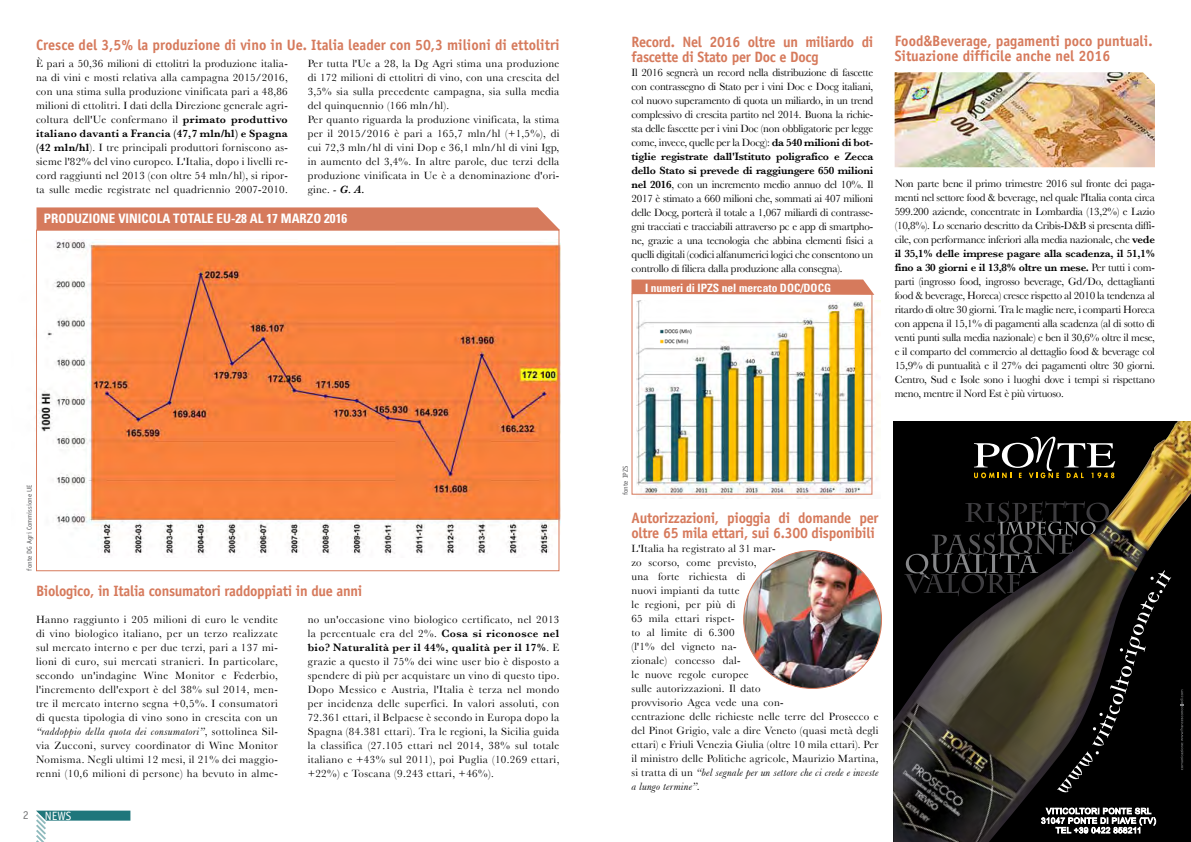
<style>
.page{position:relative;width:1191px;height:842px;background:#fff}
.page>*{position:absolute;margin:0;border:0;box-sizing:border-box;transform-origin:0 0}
.t1{font:700 15px/15px "Officina Sans Std";letter-spacing:-.02em;color:#d67a5c;scale:.95 1}
.t2{font:700 15px/15px "Officina Sans Std";color:#d67a5c;scale:.95 1}
.t3{font:700 condensed 13px "Univers LT Std";color:#fff}
.t4{font:12px "Officina Sans Std";color:#fff}
.t5{font:12px "Officina Sans Std";color:#7b7c7e}
.t6{font:700 condensed 11.5px "Univers LT Std";color:#fff}
.t7{font:11px/14px "Baskerville";letter-spacing:.02em;color:#000;text-align:justify}
.t8{font:7px "Officina Sans Std";color:#58585a}
.s1{font-weight:600;font-style:italic}
.s2{font-weight:600}
.s3{font-style:italic}
</style>
<div class="page">
<svg style="left:36px;top:811px;width:94px;height:31px"></svg>
<img style="left:893px;top:421px;width:298px;height:421px">
<svg style="left:974px;top:436px;width:141px;height:42px;background:#39372e"></svg>
<svg style="left:1180px;top:690px;width:3px;height:80px"></svg>
<svg style="left:904px;top:501px;width:267px;height:292px;background:#302d22"></svg>
<svg style="left:1041px;top:808px;width:115px;height:25px"></svg>
<img style="left:637px;top:300px;width:243px;height:198px">
<img style="left:41px;top:240px;width:519px;height:318px">
<img style="left:743px;top:551px;width:138px;height:137px;border-radius:69px">
<img style="left:894px;top:72px;width:261px;height:95px">
<svg style="left:36px;top:207px;width:524px;height:24px;background:#d88064"></svg>
<div style="left:631px;top:293px;width:241px;height:202px;border:1px solid #d67a5c"></div>
<img style="left:654px;top:324px;width:42px;height:24px">
<svg style="left:631px;top:279px;width:243px;height:16px;background:#d9866b"></svg>
<h1 class="t2" style="left:36px;top:38px;width:552px">Cresce del 3,5% la produzione di vino in Ue. Italia leader con 50,3 milioni di ettolitri</h1>
<p class="t7" style="left:308px;top:57px;width:253px;text-align:left">Per tutta l'Ue a 28, la Dg Agri stima una produzione di 172 milioni di ettolitri di vino, con una crescita del 3,5% sia sulla precedente campagna, sia sulla media del quinquennio (166 mln/hl).<br>Per quanto riguarda la produzione vinificata, la stima per il 2015/2016 è pari a 165,7 mln/hl (+1,5%), di cui 72,3 mln/hl di vini Dop e 36,1 mln/hl di vini Igp, in aumento del 3,4%. In altre parole, due terzi della produzione vinificata in Ue è a denominazione d'ori&shy;gine. <span class="s1">- G. A.</span></p>
<p class="t7" style="left:36px;top:56px;width:253px">È pari a 50,36 milioni di ettolitri la produzione italia&shy;na di vini e mosti relativa alla campagna 2015/2016, con una stima sulla produzione vinificata pari a 48,86 milioni di ettolitri. I dati della Direzione generale agri&shy;coltura dell'Ue confermano il <span class="s2">primato produttivo italiano davanti a Francia (47,7 mln/hl) e Spagna (42 mln/hl</span>). I tre principali produttori forniscono as&shy;sieme l'82% del vino europeo. L'Italia, dopo i livelli re&shy;cord raggiunti nel 2013 (con oltre 54 mln/hl), si ripor&shy;ta sulle medie registrate nel quadriennio 2007-2010.</p>
<p class="t3" style="left:44px;top:211px;width:305px">PRODUZIONE VINICOLA TOTALE EU-28 AL 17 MARZO 2016</p>
<p class="t8" style="left:25px;top:570px;width:87px;rotate:-90deg">fonte DG Agri Commissione UE</p>
<h1 class="t1" style="left:36px;top:583px;width:345px">Biologico, in Italia consumatori raddoppiati in due anni</h1>
<p class="t7" style="left:36px;top:612px;width:243px">Hanno raggiunto i 205 milioni di euro le vendite di vino biologico italiano, per un terzo realizzate sul mercato interno e per due terzi, pari a 137 mi&shy;lioni di euro, sui mercati stranieri. In particolare, secondo un'indagine Wine Monitor e Federbio, l'incremento dell'export è del 38% sul 2014, men&shy;tre il mercato interno segna +0,5%. I consumatori di questa tipologia di vino sono in crescita con un <span class="s3">“raddoppio della quota dei consumatori”</span>, sottolinea Sil&shy;via Zucconi, survey coordinator di Wine Monitor Nomisma. Negli ultimi 12 mesi, il 21% dei maggio&shy;renni (10,6 milioni di persone) ha bevuto in alme-</p>
<p class="t7" style="left:308px;top:612px;width:253px">no un'occasione vino biologico certificato, nel 2013 la percentuale era del 2%. <span class="s2">Cosa si riconosce nel bio? Naturalità per il 44%, qualità per il 17%</span>. E grazie a questo il 75% dei wine user bio è disposto a spendere di più per acquistare un vino di questo tipo.<br>Dopo Messico e Austria, l'Italia è terza nel mondo per incidenza delle superfici. In valori assoluti, con 72.361 ettari, il Belpaese è secondo in Europa dopo la Spagna (84.381 ettari). Tra le regioni, la Sicilia guida la classifica (27.105 ettari nel 2014, 38% sul totale italiano e +43% sul 2011), poi Puglia (10.269 ettari, +22%) e Toscana (9.243 ettari, +46%).</p>
<p class="t5" style="left:23px;top:808px;width:7px">2</p>
<p class="t4" style="left:45px;top:809px;width:28px">NEWS</p>
<h1 class="t1" style="left:631px;top:34px;width:256px">Record. Nel 2016 oltre un miliardo di fascette di Stato per Doc e Docg</h1>
<p class="t7" style="left:631px;top:65px;width:243px">Il 2016 segnerà un record nella distribuzione di fascette con contrassegno di Stato per i vini Doc e Docg italiani, col nuovo superamento di quota un miliardo, in un trend complessivo di crescita partito nel 2014. Buona la richie&shy;sta delle fascette per i vini Doc (non obbligatorie per legge come, invece, quelle per la Docg): <span class="s2">da 540 milioni di bot&shy;tiglie registrate dall'Istituto poligrafico e Zecca dello Stato si prevede di raggiungere 650 milioni nel 2016</span>, con un incremento medio annuo del 10%. Il 2017 è stimato a 660 milioni che, sommati ai 407 milioni delle Docg, porterà il totale a 1,067 miliardi di contrasse&shy;gni tracciati e tracciabili attraverso pc e app di smartpho&shy;ne, grazie a una tecnologia che abbina elementi fisici a quelli digitali (codici alfanumerici logici che consentono un controllo di filiera dalla produzione alla consegna).</p>
<p class="t6" style="left:645px;top:281px;width:187px">I NUMERI DI IPZS NEL MERCATO DOC/DOCG</p>
<h1 class="t2" style="left:894px;top:33px;width:273px">Food&amp;Beverage, pagamenti poco puntuali.<br>Situazione difficile anche nel 2016</h1>
<p class="t7" style="left:894px;top:176px;width:262px">Non parte bene il primo trimestre 2016 sul fronte dei paga&shy;menti nel settore food &amp; beverage, nel quale l'Italia conta circa 599.200 aziende, concentrate in Lombardia (13,2%) e Lazio (10,8%). Lo scenario descritto da Cribis-D&amp;B si presenta diffi&shy;cile, con performance inferiori alla media nazionale, che <span class="s2">vede il 35,1% delle imprese pagare alla scadenza, il 51,1% fino a 30 giorni e il 13,8% oltre un mese.</span> Per tutti i com&shy;parti (ingrosso food, ingrosso beverage, Gd/Do, dettaglianti food &amp; beverage, Horeca) cresce rispetto al 2010 la tendenza al ritardo di oltre 30 giorni. Tra le maglie nere, i comparti Horeca con appena il 15,1% di pagamenti alla scadenza (al di sotto di venti punti sulla media nazionale) e ben il 30,6% oltre il mese, e il comparto del commercio al dettaglio food &amp; beverage col 15,9% di puntualità e il 27% dei pagamenti oltre 30 giorni.<br>Centro, Sud e Isole sono i luoghi dove i tempi si rispettano meno, mentre il Nord Est è più virtuoso.</p>
<p class="t8" style="left:621px;top:495px;width:31px;rotate:-90deg">fonte IPZS</p>
<h1 class="t1" style="left:631px;top:510px;width:262px">Autorizzazioni, pioggia di domande per oltre 65 mila ettari, sui 6.300 disponibili</h1>
<p class="t7" style="left:631px;top:541px;width:248px;text-align:left">L'Italia ha registrato al 31 mar-<br>zo scorso, come previsto,<br>una forte richiesta di<br>nuovi impianti da tutte<br>le regioni, per più di<br>65 mila ettari rispet-<br>to al limite di 6.300<br>(l'1% del vigneto na-<br>zionale) concesso dal-<br>le nuove regole europee<br>sulle autorizzazioni. Il dato<br>provvisorio Agea vede una con-<br>centrazione delle richieste nelle terre del Prosecco e del Pinot Grigio, vale a dire Veneto (quasi metà degli ettari) e Friuli Venezia Giulia (oltre 10 mila ettari). Per il ministro delle Politiche agricole, Maurizio Martina, si tratta di un <span class="s3">“bel segnale per un settore che ci crede e investe a lungo termine”.</span></p>
</div>
